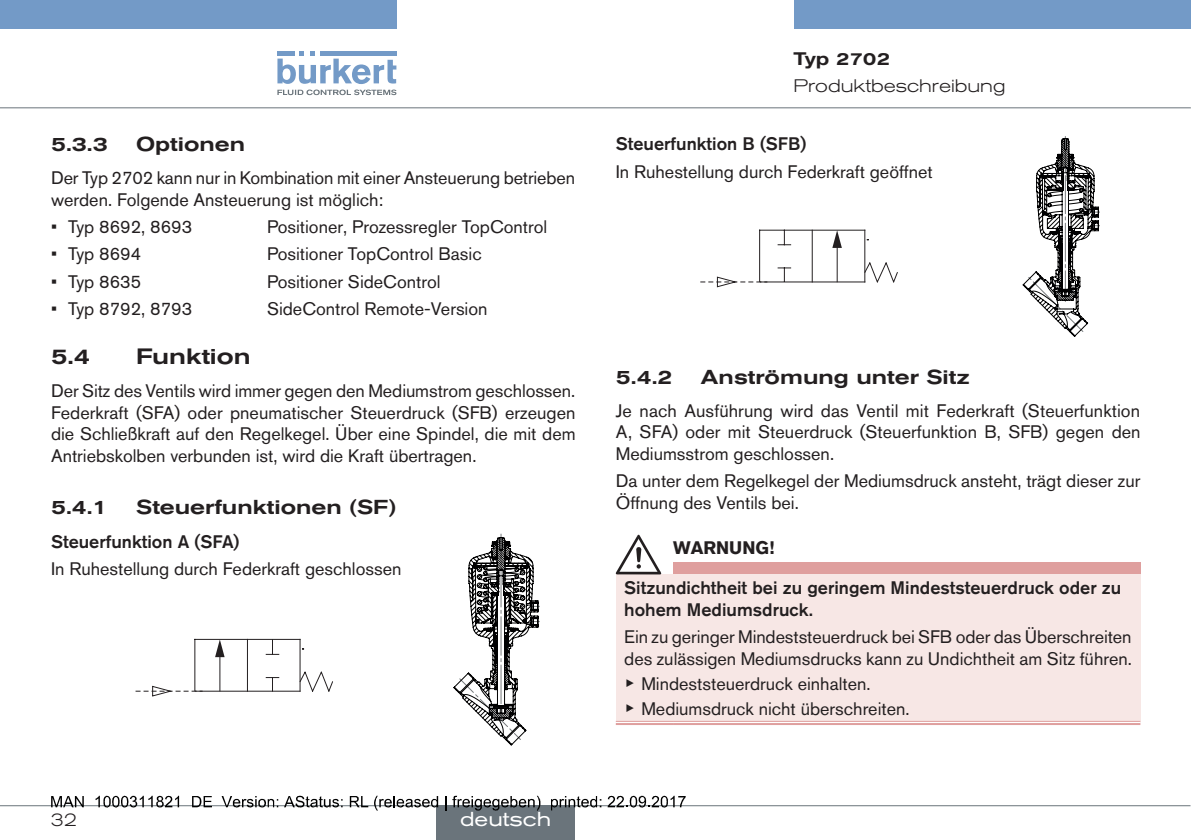
<style>
.page{position:relative;width:1191px;height:840px;background:#fff}
.page>*{position:absolute;margin:0;border:0;box-sizing:border-box;transform-origin:0 0}
.t1{font:500 expanded 22px "Akzidenz Grotesk BQ";color:#231f20}
.t2{font:500 expanded 20px "Akzidenz Grotesk BQ";color:#231f20}
.t3{font:expanded 20px "Akzidenz Grotesk BQ";color:#fff}
.t4{font:18px/21.6px "Akzidenz Grotesk BQ";color:#231f20}
.t5{font:500 18px/21.6px "Akzidenz Grotesk BQ";color:#231f20}
.t6{font:300 expanded 18px "Akzidenz Grotesk BQ";color:#231f20}
.t7{font:700 18px "Akzidenz Grotesk BQ";color:#231f20}
.t8{font:500 expanded 18px "Akzidenz Grotesk BQ";color:#231f20}
.s1{font-family:"Arial Unicode MS"}
</style>
<div class="page">
<svg style="left:1190px;top:0;width:1px;height:28px"></svg>
<div style="left:0;top:0;width:396px;height:29px;background:#739ac7"></div>
<div style="left:793px;top:0;width:397px;height:28px;background:#739ac7"></div>
<svg style="left:277px;top:51px;width:119px;height:44px"></svg>
<hr style="left:0;top:107px;width:1190px;height:1px;background:#6a747b">
<svg style="left:453px;top:533px;width:86px;height:211px"></svg>
<svg style="left:299px;top:670px;width:34px;height:22px"></svg>
<hr style="left:299px;top:639px;width:1px;height:51px;background:#231f20">
<hr style="left:247px;top:639px;width:1px;height:51px;background:#231f20">
<hr style="left:219px;top:645px;width:1px;height:45px;background:#231f20">
<svg style="left:215px;top:639px;width:10px;height:17px"></svg>
<hr style="left:194px;top:639px;width:1px;height:51px;background:#231f20">
<hr style="left:195px;top:638px;width:105px;height:1px;background:#231f20">
<svg style="left:266px;top:677px;width:13px;height:13px"></svg>
<svg style="left:266px;top:639px;width:13px;height:15px"></svg>
<hr style="left:196px;top:690px;width:104px;height:1px;background:#231f20">
<svg style="left:136px;top:684px;width:66px;height:12px"></svg>
<svg style="left:1022px;top:136px;width:77px;height:200px"></svg>
<svg style="left:863px;top:261px;width:35px;height:22px"></svg>
<hr style="left:864px;top:230px;width:1px;height:52px;background:#231f20">
<hr style="left:811px;top:230px;width:1px;height:52px;background:#231f20">
<hr style="left:836px;top:236px;width:1px;height:45px;background:#231f20">
<svg style="left:832px;top:230px;width:10px;height:18px"></svg>
<hr style="left:759px;top:230px;width:1px;height:51px;background:#231f20">
<hr style="left:759px;top:229px;width:106px;height:1px;background:#231f20">
<svg style="left:778px;top:267px;width:12px;height:14px"></svg>
<svg style="left:778px;top:230px;width:12px;height:15px"></svg>
<hr style="left:760px;top:281px;width:105px;height:1px;background:#231f20">
<svg style="left:701px;top:276px;width:66px;height:12px"></svg>
<div style="left:673px;top:561px;width:467px;height:13px;background:#df9f9e"></div>
<div style="left:616px;top:574px;width:524px;height:148px;background:#f7e7e5"></div>
<hr style="left:616px;top:720px;width:57px;height:4px;background:#e2a9a8">
<hr style="left:673px;top:720px;width:467px;height:4px;background:#e2a9a8">
<hr style="left:616px;top:720px;width:57px;height:1px;background:#df9f9e">
<hr style="left:616px;top:722px;width:57px;height:2px;background:#df9f9e">
<hr style="left:673px;top:720px;width:467px;height:1px;background:#df9f9e">
<hr style="left:673px;top:722px;width:467px;height:2px;background:#df9f9e">
<svg style="left:616px;top:534px;width:45px;height:40px"></svg>
<hr style="left:0;top:804px;width:1190px;height:1px;background:#6a747b">
<div style="left:436px;top:805px;width:139px;height:34px;background:#6a747b"></div>
<svg style="left:51px;top:796px;width:33px;height:10px"></svg>
<svg style="left:96px;top:795px;width:83px;height:12px"></svg>
<svg style="left:192px;top:796px;width:20px;height:10px"></svg>
<svg style="left:222px;top:796px;width:56px;height:11px"></svg>
<svg style="left:284px;top:795px;width:58px;height:12px"></svg>
<svg style="left:350px;top:796px;width:18px;height:10px"></svg>
<svg style="left:374px;top:795px;width:64px;height:15px"></svg>
<svg style="left:445px;top:796px;width:1px;height:14px"></svg>
<svg style="left:452px;top:795px;width:88px;height:15px"></svg>
<svg style="left:551px;top:796px;width:50px;height:14px"></svg>
<svg style="left:607px;top:795px;width:78px;height:12px"></svg>
<p class="t2" style="left:51px;top:133px;width:58px">5.3.3</p>
<p class="t2" style="left:136px;top:133px;width:111px">Optionen</p>
<p class="t4" style="left:51px;top:167px;width:526px">Der Typ 2702 kann nur in Kombination mit einer Ansteuerung betrieben werden. Folgende Ansteuerung ist möglich:</p>
<p class="t4" style="left:51px;top:216px;width:143px">• Typ 8692, 8693</p>
<p class="t4" style="left:267px;top:216px;width:282px">Positioner, Prozessregler TopControl</p>
<p class="t4" style="left:51px;top:243px;width:92px">• Typ 8694</p>
<p class="t4" style="left:267px;top:243px;width:216px">Positioner TopControl Basic</p>
<p class="t4" style="left:51px;top:270px;width:92px">• Typ 8635</p>
<p class="t4" style="left:267px;top:270px;width:175px">Positioner SideControl</p>
<p class="t4" style="left:51px;top:298px;width:143px">• Typ 8792, 8793</p>
<p class="t4" style="left:267px;top:298px;width:222px">SideControl Remote-Version</p>
<p class="t1" style="left:51px;top:343px;width:41px">5.4</p>
<p class="t1" style="left:136px;top:343px;width:116px">Funktion</p>
<p class="t4" style="left:51px;top:380px;width:526px;text-align:justify">Der Sitz des Ventils wird immer gegen den Mediumstrom geschlossen.<br>Federkraft (SFA) oder pneumatischer Steuerdruck (SFB) erzeugen die Schließkraft auf den Regelkegel. Über eine Spindel, die mit dem Antriebskolben verbunden ist, wird die Kraft übertragen.</p>
<p class="t2" style="left:51px;top:495px;width:58px">5.4.1</p>
<p class="t2" style="left:136px;top:495px;width:261px">Steuerfunktionen (SF)</p>
<p class="t5" style="left:51px;top:530px;width:190px">Steuerfunktion A (SFA)</p>
<p class="t4" style="left:51px;top:557px;width:352px">In Ruhestellung durch Federkraft geschlossen</p>
<p class="t6" style="left:51px;top:808px;width:28px">32</p>
<p class="t3" style="left:460px;top:807px;width:93px">deutsch</p>
<p class="t8" style="left:793px;top:48px;width:98px">Typ 2702</p>
<p class="t6" style="left:793px;top:76px;width:213px">Produktbeschreibung</p>
<p class="t5" style="left:616px;top:133px;width:192px">Steuerfunktion B (SFB)</p>
<p class="t4" style="left:616px;top:160px;width:318px">In Ruhestellung durch Federkraft geöffnet</p>
<p class="t2" style="left:616px;top:365px;width:58px">5.4.2</p>
<p class="t2" style="left:701px;top:365px;width:270px">Anströmung unter Sitz</p>
<p class="t4" style="left:616px;top:399px;width:526px;text-align:justify">Je nach Ausführung wird das Ventil mit Federkraft (Steuerfunktion A, SFA) oder mit Steuerdruck (Steuerfunktion B, SFB) gegen den Mediumsstrom geschlossen.</p>
<p class="t4" style="left:616px;top:470px;width:526px">Da unter dem Regelkegel der Mediumsdruck ansteht, trägt dieser zur<br>Öffnung des Ventils bei.</p>
<p class="t7" style="left:673px;top:537px;width:103px">WARNUNG!</p>
<p class="t5" style="left:624px;top:576px;width:498px">Sitzundichtheit bei zu geringem M indeststeuerdruck oder zu hohem Mediumsdruck.</p>
<p class="t4" style="left:624px;top:625px;width:509px">Ein zu geringer Mindeststeuerdruck bei SFB oder das Überschreiten des zulässigen Mediumsdrucks kann zu Undichtheit am Sitz führen.</p>
<p class="t4" style="left:624px;top:670px;width:287px;line-height:24.8px"><span class="s1">▶</span> Mindeststeuerdruck einhalten.<br><span class="s1">▶</span> Mediumsdruck nicht überschreiten.</p>
</div>
